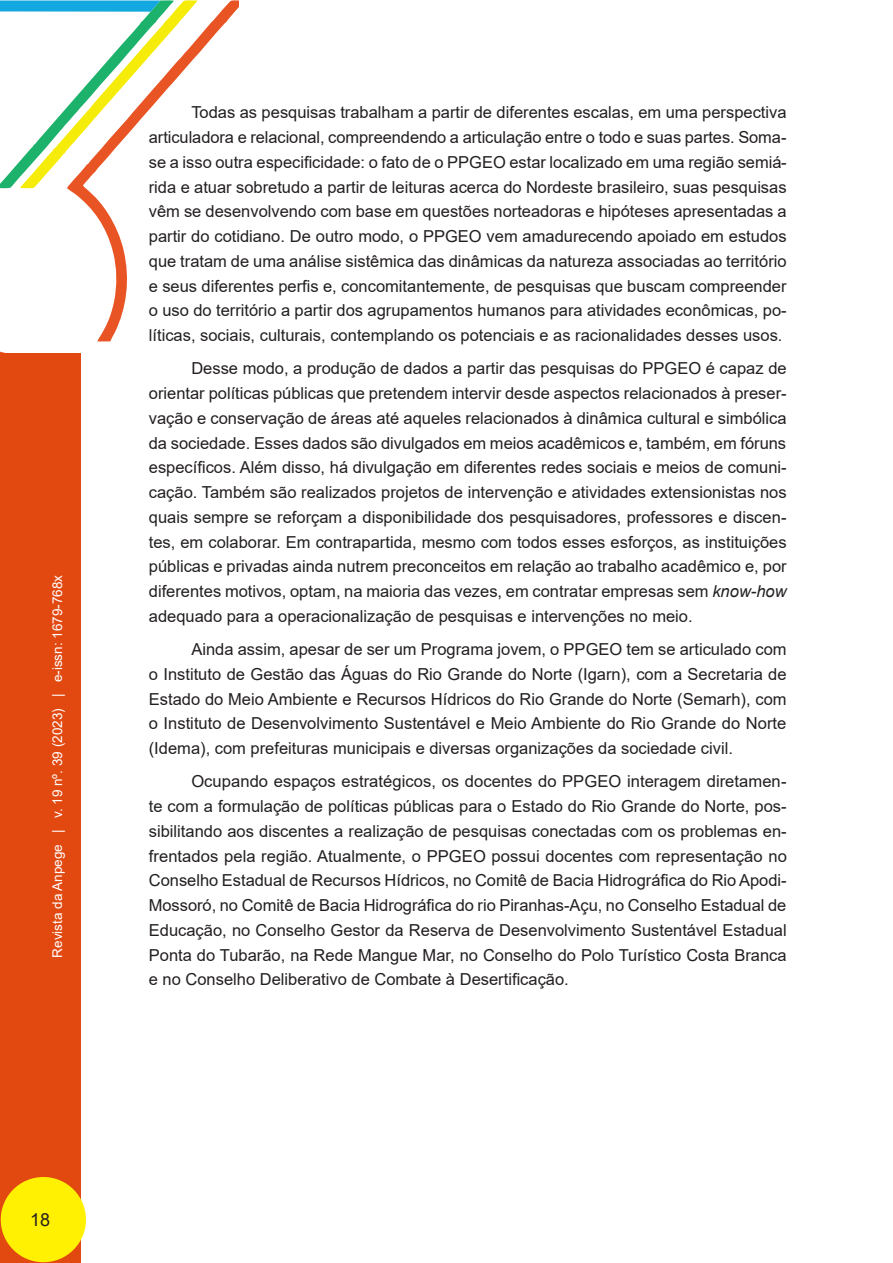
<style>
.page{position:relative;width:893px;height:1263px;background:#fff}
.page>*{position:absolute;margin:0;border:0;box-sizing:border-box;transform-origin:0 0}
.t1{font:18px "Arial";color:#231f20}
._04_CORPO_DO_TEXTO{font:16.5px/24.8px "Arial";color:#231f20;text-align:justify}
.t2{font:13.5px "Arial";color:#fff}
.s1{font-style:italic}
</style>
<div class="page">
<svg style="left:0;top:351px;width:19px;height:3px"></svg>
<svg style="left:69px;top:0;width:170px;height:341px"></svg>
<svg style="left:0;top:0;width:198px;height:190px"></svg>
<div style="left:0;top:354px;width:80px;height:909px;background:#e24911"></div>
<div style="left:1px;top:1177px;width:85px;height:85px;background:#fff101;border-radius:50%"></div>
<p class="t2" style="left:48px;top:957px;width:384px;rotate:-90deg">Revista da Anpege | v. 19 nº. 39 (2023) | e-issn: 1679-768x</p>
<p class="_04_CORPO_DO_TEXTO" style="left:149px;top:100px;width:639px;text-indent:43px">Todas as pesquisas trabalham a partir de diferentes escalas, em uma perspectiva articuladora e relacional, compreendendo a articulação entre o todo e suas partes. Soma&shy;se a isso outra especificidade: o fato de o PPGEO estar localizado em uma região semiá&shy;rida e atuar sobretudo a partir de leituras acerca do Nordeste brasileiro, suas pesquisas vêm se desenvolvendo com base em questões norteadoras e hipóteses apresentadas a partir do cotidiano. De outro modo, o PPGEO vem amadurecendo apoiado em estudos que tratam de uma análise sistêmica das dinâmicas da natureza associadas ao território e seus diferentes perfis e, concomitantemente, de pesquisas que buscam compreender o uso do território a partir dos agrupamentos humanos para atividades econômicas, po&shy;líticas, sociais, culturais, contemplando os potenciais e as racionalidades desses usos.</p>
<p class="_04_CORPO_DO_TEXTO" style="left:149px;top:356px;width:639px;text-indent:43px">Desse modo, a produção de dados a partir das pesquisas do PPGEO é capaz de orientar políticas públicas que pretendem intervir desde aspectos relacionados à preser&shy;vação e conservação de áreas até aqueles relacionados à dinâmica cultural e simbólica da sociedade. Esses dados são divulgados em meios acadêmicos e, também, em fóruns específicos. Além disso, há divulgação em diferentes redes sociais e meios de comuni&shy;cação. Também são realizados projetos de intervenção e atividades extensionistas nos quais sempre se reforçam a disponibilidade dos pesquisadores, professores e discen&shy;tes, em colaborar. Em contrapartida, mesmo com todos esses esforços, as instituições públicas e privadas ainda nutrem preconceitos em relação ao trabalho acadêmico e, por diferentes motivos, optam, na maioria das vezes, em contratar empresas sem <span class="s1">know-how </span>adequado para a operacionalização de pesquisas e intervenções no meio.</p>
<p class="_04_CORPO_DO_TEXTO" style="left:149px;top:637px;width:639px;text-indent:43px">Ainda assim, apesar de ser um Programa jovem, o PPGEO tem se articulado com o Instituto de Gestão das Águas do Rio Grande do Norte (Igarn), com a Secretaria de Estado do Meio Ambiente e Recursos Hídricos do Rio Grande do Norte (Semarh), com o Instituto de Desenvolvimento Sustentável e Meio Ambiente do Rio Grande do Norte (Idema), com prefeituras municipais e diversas organizações da sociedade civil.</p>
<p class="_04_CORPO_DO_TEXTO" style="left:149px;top:769px;width:640px;text-indent:43px">Ocupando espaços estratégicos, os docentes do PPGEO interagem diretamen&shy;te com a formulação de políticas públicas para o Estado do Rio Grande do Norte, pos&shy;sibilitando aos discentes a realização de pesquisas conectadas com os problemas en&shy;frentados pela região. Atualmente, o PPGEO possui docentes com representação no Conselho Estadual de Recursos Hídricos, no Comitê de Bacia Hidrográfica do Rio Apodi-Mossoró, no Comitê de Bacia Hidrográfica do rio Piranhas-Açu, no Conselho Estadual de Educação, no Conselho Gestor da Reserva de Desenvolvimento Sustentável Estadual Ponta do Tubarão, na Rede Mangue Mar, no Conselho do Polo Turístico Costa Branca e no Conselho Deliberativo de Combate à Desertificação.</p>
<p class="t1" style="left:30px;top:1207px;width:22px">18</p>
</div>
